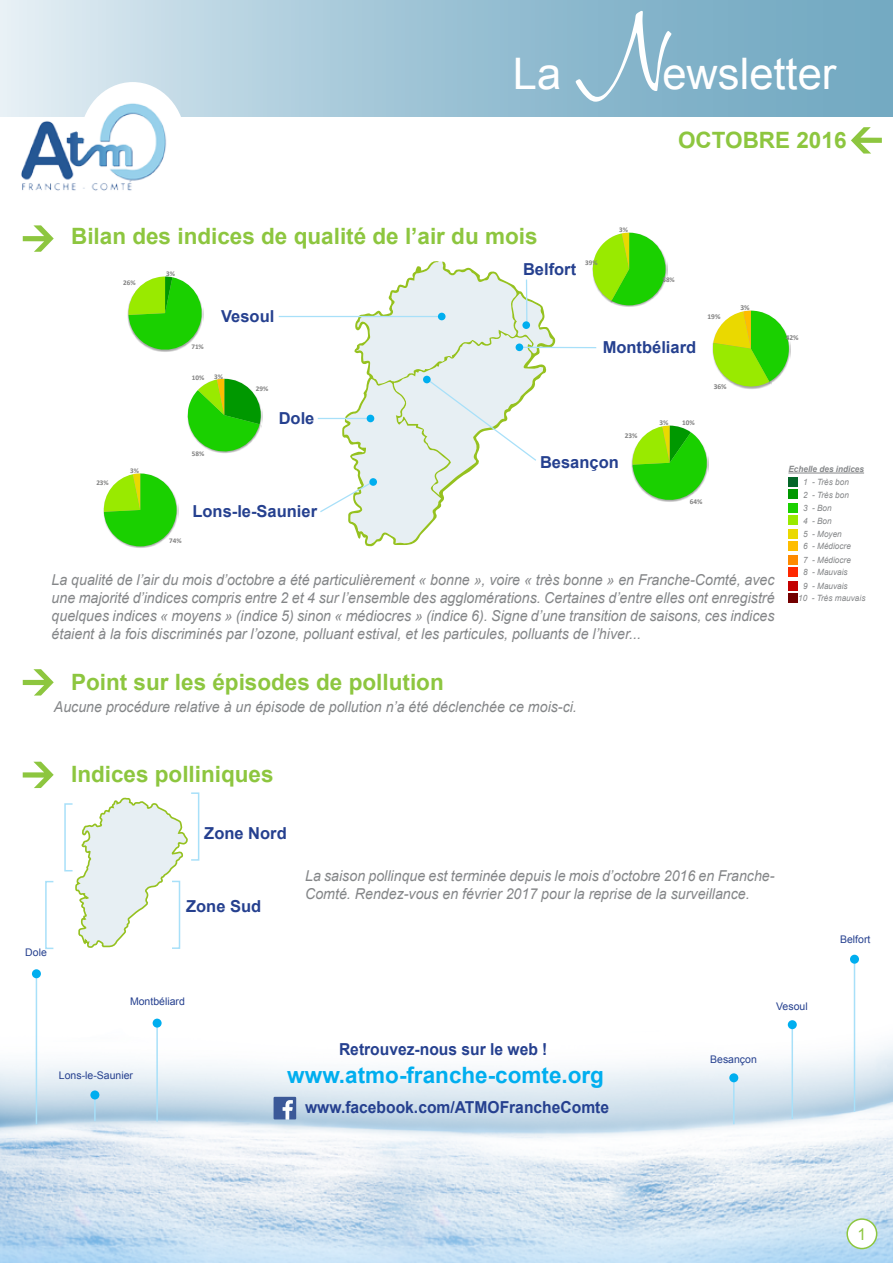
<style>
.page{position:relative;width:893px;height:1263px;background:#fff}
.page>*{position:absolute;margin:0;border:0;box-sizing:border-box;transform-origin:0 0}
.t1{font:117px "Bella Donna";color:#fff}
.t2{font:43.5px "Arial";color:#fff}
.t3{font:700 22.5px "Arial";color:#8dc63f}
.t4{font:700 22.5px "Arial";color:#00aeef}
.t5{font:700 16.5px "Arial";color:#25408f}
.t6{font:700 16.5px "Arial";color:#25408f;scale:.95 1}
.t7{font:16.5px "Arial";color:#8dc63f;scale:.94 1}
.t8{font:italic 15px/18px "Arial";color:#848688;scale:.95 1}
.t9{font:10.5px "Arial";color:#25408f}
.t10{font:italic 8.7px "Arial";color:#848688;scale:.95 1}
.t11{font:italic 700 8.7px "Arial";color:#848688;scale:.95 1}
.t12{font:700 7.5px "Calibri";color:#7f7f7f}
.t13{font:700 7.35px "Calibri";color:#7f7f7f}
.t14{font:700 7.2px "Calibri";letter-spacing:-.005em;color:#7f7f7f}
</style>
<div class="page">
<div style="left:0;top:0;width:893px;height:116px;background:linear-gradient(to right,#dbe9f1,#66a2bd)"></div>
<img style="left:0;top:1014px;width:893px;height:249px">
<hr style="left:36px;top:974px;width:1px;height:150px;background:#a8e0f9">
<div style="left:32px;top:969px;width:9px;height:9px;background:#00aeef;border-radius:50%"></div>
<hr style="left:94px;top:1096px;width:2px;height:25px;background:#a8e0f9">
<div style="left:90px;top:1090px;width:9px;height:9px;background:#00aeef;border-radius:50%"></div>
<hr style="left:156px;top:1024px;width:2px;height:97px;background:#a8e0f9">
<div style="left:153px;top:1018px;width:9px;height:9px;background:#00aeef;border-radius:50%"></div>
<hr style="left:733px;top:1078px;width:2px;height:46px;background:#a8e0f9">
<div style="left:729px;top:1073px;width:9px;height:9px;background:#00aeef;border-radius:50%"></div>
<hr style="left:791px;top:1027px;width:2px;height:92px;background:#a8e0f9">
<div style="left:788px;top:1020px;width:9px;height:9px;background:#00aeef;border-radius:50%"></div>
<hr style="left:854px;top:961px;width:1px;height:151px;background:#a8e0f9">
<div style="left:850px;top:955px;width:9px;height:9px;background:#00aeef;border-radius:50%"></div>
<div style="left:80px;top:82px;width:105px;height:117px;background:#fff;border-radius:50%"></div>
<img style="left:13px;top:99px;width:159px;height:92px">
<svg style="left:23px;top:225px;width:31px;height:27px"></svg>
<svg style="left:23px;top:669px;width:31px;height:26px"></svg>
<div style="left:847px;top:1219px;width:30px;height:29px;background:#fff;border-radius:50%"></div>
<div style="left:846px;top:1218px;width:31px;height:31px;border:2px solid #8dc63f;border-radius:50%"></div>
<svg style="left:23px;top:762px;width:31px;height:26px"></svg>
<hr style="left:520px;top:347px;width:76px;height:1px;background:#a8e0f9">
<svg style="left:319px;top:261px;width:234px;height:283px"></svg>
<div style="left:369px;top:478px;width:8px;height:8px;background:#00aeef;border-radius:50%"></div>
<hr style="left:318px;top:418px;width:52px;height:1px;background:#a8e0f9">
<div style="left:367px;top:415px;width:7px;height:7px;background:#00aeef;border-radius:50%"></div>
<hr style="left:279px;top:316px;width:162px;height:1px;background:#a8e0f9">
<div style="left:438px;top:313px;width:8px;height:7px;background:#00aeef;border-radius:50%"></div>
<svg style="left:75px;top:797px;width:113px;height:152px"></svg>
<div style="left:190px;top:792px;width:9px;height:69px;border:2px solid #a8e0f9"></div>
<div style="left:171px;top:881px;width:9px;height:68px;border:2px solid #a8e0f9"></div>
<div style="left:64px;top:803px;width:9px;height:68px;border:2px solid #a8e0f9"></div>
<div style="left:45px;top:881px;width:9px;height:68px;border:2px solid #a8e0f9"></div>
<svg style="left:127px;top:277px;width:77px;height:75px"></svg>
<img style="left:129px;top:505px;width:49px;height:43px">
<svg style="left:103px;top:473px;width:74px;height:73px"></svg>
<img style="left:226px;top:378px;width:37px;height:49px">
<svg style="left:187px;top:379px;width:74px;height:74px"></svg>
<img style="left:617px;top:232px;width:50px;height:75px">
<svg style="left:592px;top:233px;width:73px;height:72px"></svg>
<img style="left:753px;top:310px;width:38px;height:48px">
<svg style="left:712px;top:311px;width:77px;height:78px"></svg>
<svg style="left:632px;top:426px;width:77px;height:76px"></svg>
<div style="left:788px;top:490px;width:10px;height:9px;background:#009800"></div>
<div style="left:788px;top:477px;width:10px;height:9px;background:#056729"></div>
<div style="left:788px;top:516px;width:10px;height:9px;background:#99ea00"></div>
<div style="left:788px;top:503px;width:10px;height:9px;background:#1ad000"></div>
<div style="left:788px;top:541px;width:9px;height:10px;background:#febd00"></div>
<div style="left:788px;top:529px;width:9px;height:9px;background:#ead900"></div>
<div style="left:788px;top:568px;width:9px;height:9px;background:#fe2800"></div>
<div style="left:788px;top:555px;width:9px;height:9px;background:#fe8a00"></div>
<div style="left:788px;top:594px;width:9px;height:9px;background:#730000"></div>
<div style="left:788px;top:581px;width:9px;height:9px;background:#c30000"></div>
<hr style="left:788px;top:472px;width:76px;height:1px;background:#848688">
<svg style="left:851px;top:127px;width:31px;height:27px"></svg>
<svg style="left:274px;top:1097px;width:22px;height:22px"></svg>
<h2 class="t2" style="left:513px;top:45px;width:50px">La</h2>
<h1 class="t1" style="left:573px;top:-12px;width:91px">N</h1>
<h2 class="t2" style="left:662px;top:45px;width:176px">ewsletter</h2>
<h3 class="t3" style="left:678px;top:125px;width:170px">octobre 2016</h3>
<h3 class="t3" style="left:71px;top:221px;width:468px">Bilan des indices de qualité de l’air du mois</h3>
<p class="t14" style="left:619px;top:225px;width:10px">3%</p>
<p class="t14" style="left:123px;top:278px;width:14px">26%</p>
<p class="t14" style="left:96px;top:478px;width:14px">23%</p>
<p class="t14" style="left:130px;top:466px;width:10px">3%</p>
<p class="t14" style="left:166px;top:269px;width:10px">3%</p>
<p class="t14" style="left:191px;top:342px;width:14px">71%</p>
<p class="t5" style="left:221px;top:305px;width:55px">Vesoul</p>
<p class="t14" style="left:192px;top:373px;width:14px">10%</p>
<p class="t14" style="left:214px;top:371px;width:10px">3%</p>
<p class="t14" style="left:192px;top:449px;width:14px">58%</p>
<p class="t14" style="left:256px;top:384px;width:14px">29%</p>
<p class="t5" style="left:279px;top:407px;width:37px">Dole</p>
<p class="t14" style="left:169px;top:536px;width:14px">74%</p>
<p class="t5" style="left:192px;top:500px;width:126px">Lons-le-Saunier</p>
<p class="t5" style="left:523px;top:259px;width:55px">Belfort</p>
<p class="t14" style="left:585px;top:258px;width:14px">39%</p>
<p class="t14" style="left:662px;top:275px;width:14px">58%</p>
<p class="t5" style="left:603px;top:336px;width:95px">Montbéliard</p>
<p class="t13" style="left:625px;top:431px;width:14px">23%</p>
<p class="t13" style="left:659px;top:418px;width:10px">3%</p>
<p class="t13" style="left:682px;top:418px;width:14px">10%</p>
<p class="t5" style="left:540px;top:451px;width:80px">Besançon</p>
<p class="t12" style="left:708px;top:312px;width:14px">19%</p>
<p class="t12" style="left:714px;top:381px;width:14px">36%</p>
<p class="t13" style="left:690px;top:497px;width:14px">64%</p>
<p class="t12" style="left:740px;top:303px;width:11px">3%</p>
<p class="t8" style="left:52px;top:571px;width:763px;text-align:justify">La qualité de l’air du mois d’octobre a été particulièrement « bonne », voire « très bonne » en Franche-Comté, avec une majorité d’indices compris entre 2 et 4 sur l’ensemble des agglomérations. Certaines d’entre elles ont enregistré quelques indices « moyens » (indice 5) sinon « médiocres » (indice 6). Signe d’une transition de saisons, ces indices étaient à la fois discriminés par l’ozone, polluant estival, et les particules, polluants de l’hiver...</p>
<p class="t12" style="left:786px;top:333px;width:14px">42%</p>
<p class="t11" style="left:788px;top:463px;width:81px">Echelle des indices</p>
<p class="t10" style="left:803px;top:476px;width:50px">1 - Très bon</p>
<p class="t10" style="left:803px;top:489px;width:50px">2 - Très bon</p>
<p class="t10" style="left:803px;top:502px;width:32px">3 - Bon</p>
<p class="t10" style="left:803px;top:515px;width:32px">4 - Bon</p>
<p class="t10" style="left:803px;top:528px;width:42px">5 - Moyen</p>
<p class="t10" style="left:803px;top:541px;width:52px">6 - Médiocre</p>
<p class="t10" style="left:803px;top:554px;width:52px">7 - Médiocre</p>
<p class="t10" style="left:803px;top:567px;width:49px">8 - Mauvais</p>
<p class="t10" style="left:803px;top:580px;width:49px">9 - Mauvais</p>
<p class="t10" style="left:798px;top:593px;width:72px">10 - Très mauvais</p>
<h3 class="t3" style="left:71px;top:667px;width:374px">Point sur les épisodes de pollution</h3>
<p class="t8" style="left:54px;top:698px;width:552px">Aucune procédure relative à un épisode de pollution n’a été déclenchée ce mois-ci.</p>
<p class="t9" style="left:25px;top:945px;width:23px">Dole</p>
<h3 class="t3" style="left:71px;top:759px;width:204px">Indices polliniques</h3>
<p class="t5" style="left:204px;top:822px;width:84px">Zone Nord</p>
<p class="t5" style="left:186px;top:895px;width:77px">Zone Sud</p>
<p class="t8" style="left:305px;top:867px;width:496px">La saison pollinque est terminée depuis le mois d’octobre 2016 en Franche-<br>Comté. Rendez-vous en février 2017 pour la reprise de la surveillance.</p>
<p class="t9" style="left:840px;top:933px;width:32px">Belfort</p>
<p class="t9" style="left:130px;top:995px;width:56px">Montbéliard</p>
<p class="t9" style="left:59px;top:1068px;width:76px">Lons-le-Saunier</p>
<p class="t6" style="left:339px;top:1038px;width:221px">Retrouvez-nous sur le web !</p>
<h3 class="t4" style="left:287px;top:1060px;width:318px">www.atmo-franche-comte.org</h3>
<p class="t6" style="left:305px;top:1096px;width:322px">www.facebook.com/ATMOFrancheComte</p>
<p class="t9" style="left:710px;top:1053px;width:48px">Besançon</p>
<p class="t9" style="left:776px;top:1000px;width:33px">Vesoul</p>
<p class="t7" style="left:858px;top:1223px;width:11px">1</p>
</div>
